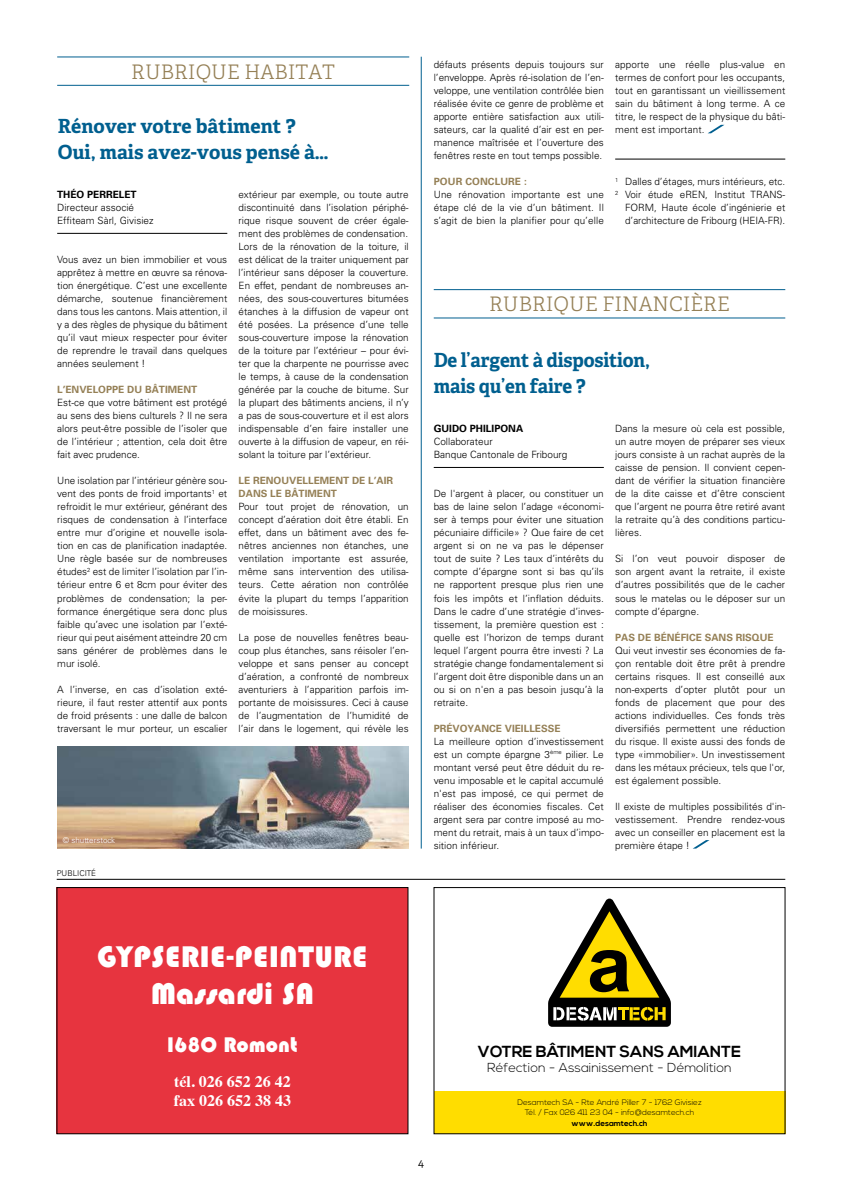
<style>
.page{position:relative;width:842px;height:1191px;background:#fff}
.page>*{position:absolute;margin:0;border:0;box-sizing:border-box;transform-origin:0 0}
.t1{font:31px/37.2px "Blippo";color:#fff;text-align:center}
.t2{font:22px "Blippo";color:#fff}
.t3{font:300 20px "Adelle Basic";color:#958056}
.t4{font:700 19.5px/26px "Adelle Basic";color:#005f8f}
.t5{font:700 19.5px/26px "Adelle Basic";color:#005f8f;scale:.96 1}
.t6{font:700 16px/19.2px "Times";color:#fff}
.t7{font:700 16px "Nexa";color:#000}
.t8{font:300 13px "Nexa";color:#000}
.t9{font:300 12px "Adelle Basic";color:#000}
.t10{font:300 10px/13px "Univers";color:#000;text-align:justify}
.t11{font:700 10px/13px "Univers";color:#958056}
.t12{font:700 10px "Univers";color:#000}
.t13{font:300 8px/10.5px "Nexa";color:#000;text-align:center}
.t14{font:700 8px "Nexa";color:#000}
.t15{font:300 8px "Univers";color:#fff}
.t16{font:300 8px "Univers";color:#000}
</style>
<div class="page">
<hr style="left:57px;top:879px;width:728px;height:1px;background:#000">
<div style="left:57px;top:887px;width:351px;height:247px;background:#e7343f"></div>
<hr style="left:434px;top:467px;width:170px;height:1px;background:#000">
<svg style="left:693px;top:840px;width:16px;height:8px"></svg>
<hr style="left:434px;top:318px;width:351px;height:1px;background:#005f8f">
<hr style="left:434px;top:289px;width:351px;height:1px;background:#005f8f">
<hr style="left:57px;top:233px;width:170px;height:1px;background:#000">
<hr style="left:615px;top:159px;width:170px;height:1px;background:#000">
<svg style="left:708px;top:125px;width:16px;height:8px"></svg>
<hr style="left:57px;top:85px;width:352px;height:1px;background:#005f8f">
<hr style="left:57px;top:57px;width:352px;height:1px;background:#005f8f">
<hr style="left:421px;top:57px;width:1px;height:791px;background:#005f8f">
<div style="left:434px;top:1091px;width:351px;height:43px;background:#fd0"></div>
<svg style="left:548px;top:898px;width:123px;height:128px"></svg>
<img style="left:57px;top:746px;width:351px;height:102px">
<h3 class="t3" style="left:131px;top:59px;width:205px">RUBRIQUE HABITAT</h3>
<h3 class="t4" style="left:58px;top:113px;width:272px">Rénover votre bâtiment ?<br>Oui, mais avez-vous pensé à…</h3>
<p class="t12" style="left:57px;top:189px;width:81px">THÉO PERRELET</p>
<p class="t10" style="left:57px;top:201px;width:98px">Directeur associé<br>Effiteam Sàrl, Givisiez</p>
<p class="t10" style="left:57px;top:253px;width:172px">Vous avez un bien immobilier et vous apprêtez à mettre en œuvre sa rénova&shy;tion énergétique. C’est une excellente démarche, soutenue financièrement dans tous les cantons. Mais attention, il y a des règles de physique du bâtiment qu’il vaut mieux respecter pour éviter de reprendre le travail dans quelques années seulement !</p>
<p class="t11" style="left:57px;top:383px;width:142px">L’ENVELOPPE DU BÂTIMENT</p>
<p class="t10" style="left:57px;top:396px;width:172px">Est-ce que votre bâtiment est protégé au sens des biens culturels ? Il ne sera alors peut-être possible de l’isoler que de l’intérieur ; attention, cela doit être fait avec prudence.</p>
<p class="t10" style="left:57px;top:474px;width:172px">Une isolation par l’intérieur génère sou&shy;vent des ponts de froid importants<sup>1</sup> et refroidit le mur extérieur, générant des risques de condensation à l’interface entre mur d’origine et nouvelle isola&shy;tion en cas de planification inadaptée.<br>Une règle basée sur de nombreuses études<sup>2</sup> est de limiter l’isolation par l’in&shy;térieur entre 6 et 8cm pour éviter des problèmes de condensation; la per&shy;formance énergétique sera donc plus faible qu’avec une isolation par l’exté&shy;rieur qui peut aisément atteindre 20 cm sans générer de problèmes dans le mur isolé.</p>
<p class="t10" style="left:57px;top:682px;width:172px">A l’inverse, en cas d’isolation exté&shy;rieure, il faut rester attentif aux ponts de froid présents : une dalle de balcon traversant le mur porteur, un escalier</p>
<p class="t10" style="left:239px;top:188px;width:172px">extérieur par exemple, ou toute autre discontinuité dans l’isolation périphé&shy;rique risque souvent de créer égale&shy;ment des problèmes de condensation.<br>Lors de la rénovation de la toiture, il est délicat de la traiter uniquement par l’intérieur sans déposer la couverture.<br>En effet, pendant de nombreuses an&shy;nées, des sous-couvertures bitumées étanches à la diffusion de vapeur ont été posées. La présence d’une telle sous-couverture impose la rénovation de la toiture par l’extérieur – pour évi&shy;ter que la charpente ne pourrisse avec le temps, à cause de la condensation générée par la couche de bitume. Sur la plupart des bâtiments anciens, il n’y a pas de sous-couverture et il est alors indispensable d’en faire installer une ouverte à la diffusion de vapeur, en réi&shy;solant la toiture par l’extérieur.</p>
<p class="t11" style="left:239px;top:474px;width:156px">LE RENOUVELLEMENT DE L’AIR<br>DANS LE BÂTIMENT</p>
<p class="t10" style="left:239px;top:500px;width:172px">Pour tout projet de rénovation, un concept d’aération doit être établi. En effet, dans un bâtiment avec des fe&shy;nêtres anciennes non étanches, une ventilation importante est assurée, même sans intervention des utilisa&shy;teurs. Cette aération non contrôlée évite la plupart du temps l’apparition de moisissures.</p>
<p class="t10" style="left:239px;top:630px;width:172px">La pose de nouvelles fenêtres beau&shy;coup plus étanches, sans réisoler l’en&shy;veloppe et sans penser au concept d’aération, a confronté de nombreux aventuriers à l’apparition parfois im&shy;portante de moisissures. Ceci à cause de l’augmentation de l’humidité de l’air dans le logement, qui révèle les</p>
<p class="t15" style="left:63px;top:835px;width:54px">© shutterstock</p>
<p class="t16" style="left:57px;top:868px;width:41px">PUBLICITÉ</p>
<p class="t10" style="left:434px;top:58px;width:172px">défauts présents depuis toujours sur l’enveloppe. Après ré-isolation de l’en&shy;veloppe, une ventilation contrôlée bien réalisée évite ce genre de problème et apporte entière satisfaction aux utili&shy;sateurs, car la qualité d’air est en per&shy;manence maîtrisée et l’ouverture des fenêtres reste en tout temps possible.</p>
<p class="t11" style="left:434px;top:175px;width:95px">POUR CONCLURE :</p>
<p class="t10" style="left:434px;top:188px;width:172px">Une rénovation importante est une étape clé de la vie d’un bâtiment. Il s’agit de bien la planifier pour qu’elle</p>
<p class="t10" style="left:615px;top:58px;width:172px">apporte une réelle plus-value en termes de confort pour les occupants, tout en garantissant un vieillissement sain du bâtiment à long terme. A ce titre, le respect de la physique du bâti&shy;ment est important.</p>
<p class="t10" style="left:615px;top:175px;width:172px;text-align:right"><sup>1</sup> Dalles d’étages, murs intérieurs, etc.<br><sup>2</sup> Voir étude eREN, Institut TRANS-FORM, Haute école d’ingénierie et d’architecture de Fribourg (HEIA-FR).</p>
<h3 class="t3" style="left:489px;top:292px;width:242px">RUBRIQUE FINANCIÈRE</h3>
<h3 class="t5" style="left:434px;top:347px;width:226px">De l’argent à disposition, mais qu’en faire ?</h3>
<p class="t12" style="left:434px;top:423px;width:91px">GUIDO PHILIPONA</p>
<p class="t10" style="left:434px;top:435px;width:135px">Collaborateur<br>Banque Cantonale de Fribourg</p>
<p class="t10" style="left:434px;top:487px;width:172px">De l'argent à placer, ou constituer un bas de laine selon l’adage «économi&shy;ser à temps pour éviter une situation pécuniaire difficile» ? Que faire de cet argent si on ne va pas le dépenser tout de suite ? Les taux d’intérêts du compte d’épargne sont si bas qu’ils ne rapportent presque plus rien une fois les impôts et l’inflation déduits.<br>Dans le cadre d’une stratégie d’inves&shy;tissement, la première question est : quelle est l’horizon de temps durant lequel l’argent pourra être investi ? La stratégie change fondamentalement si l’argent doit être disponible dans un an ou si on n'en a pas besoin jusqu’à la retraite.</p>
<p class="t11" style="left:434px;top:721px;width:128px">PRÉVOYANCE VIEILLESSE</p>
<p class="t10" style="left:434px;top:734px;width:172px">La meilleure option d’investissement est un compte épargne 3<sup>ème</sup> pilier. Le montant versé peut être déduit du re&shy;venu imposable et le capital accumulé n'est pas imposé, ce qui permet de réaliser des économies fiscales. Cet argent sera par contre imposé au mo&shy;ment du retrait, mais à un taux d’impo&shy;sition inférieur.</p>
<p class="t10" style="left:615px;top:422px;width:172px">Dans la mesure où cela est possible, un autre moyen de préparer ses vieux jours consiste à un rachat auprès de la caisse de pension. Il convient cepen&shy;dant de vérifier la situation financière de la dite caisse et d’être conscient que l’argent ne pourra être retiré avant la retraite qu’à des conditions particu&shy;lières.</p>
<p class="t10" style="left:615px;top:552px;width:172px">Si l’on veut pouvoir disposer de son argent avant la retraite, il existe d’autres possibilités que de le cacher sous le matelas ou le déposer sur un compte d’épargne.</p>
<p class="t11" style="left:615px;top:630px;width:160px">PAS DE BÉNÉFICE SANS RISQUE</p>
<p class="t10" style="left:615px;top:643px;width:172px">Qui veut investir ses économies de fa&shy;çon rentable doit être prêt à prendre certains risques. Il est conseillé aux non-experts d’opter plutôt pour un fonds de placement que pour des actions individuelles. Ces fonds très diversifiés permettent une réduction du risque. Il existe aussi des fonds de type «immobilier». Un investissement dans les métaux précieux, tels que l'or, est également possible.</p>
<p class="t10" style="left:615px;top:799px;width:172px">Il existe de multiples possibilités d'in&shy;vestissement. Prendre rendez-vous avec un conseiller en placement est la première étape !</p>
<h1 class="t1" style="left:97px;top:938px;width:272px">GYPSERIE-PEINTURE<br>Massardi SA</h1>
<h2 class="t2" style="left:167px;top:1032px;width:132px">1680 Romont</h2>
<h3 class="t6" style="left:174px;top:1070px;width:119px">tél. 026 652 26 42 fax 026 652 38 43</h3>
<p class="t9" style="left:418px;top:1155px;width:7px">4</p>
<h3 class="t7" style="left:478px;top:1041px;width:265px">VOTRE BÂTIMENT SANS AMIANTE</h3>
<h3 class="t8" style="left:487px;top:1060px;width:246px">Réfection - Assainissement - Démolition</h3>
<p class="t13" style="left:517px;top:1097px;width:186px">Desamtech SA - Rte André Piller 7 - 1762 Givisiez<br>Tél. / Fax 026 411 23 04 - info@desamtech.ch</p>
<p class="t14" style="left:571px;top:1118px;width:78px">www.desamtech.ch</p>
</div>
